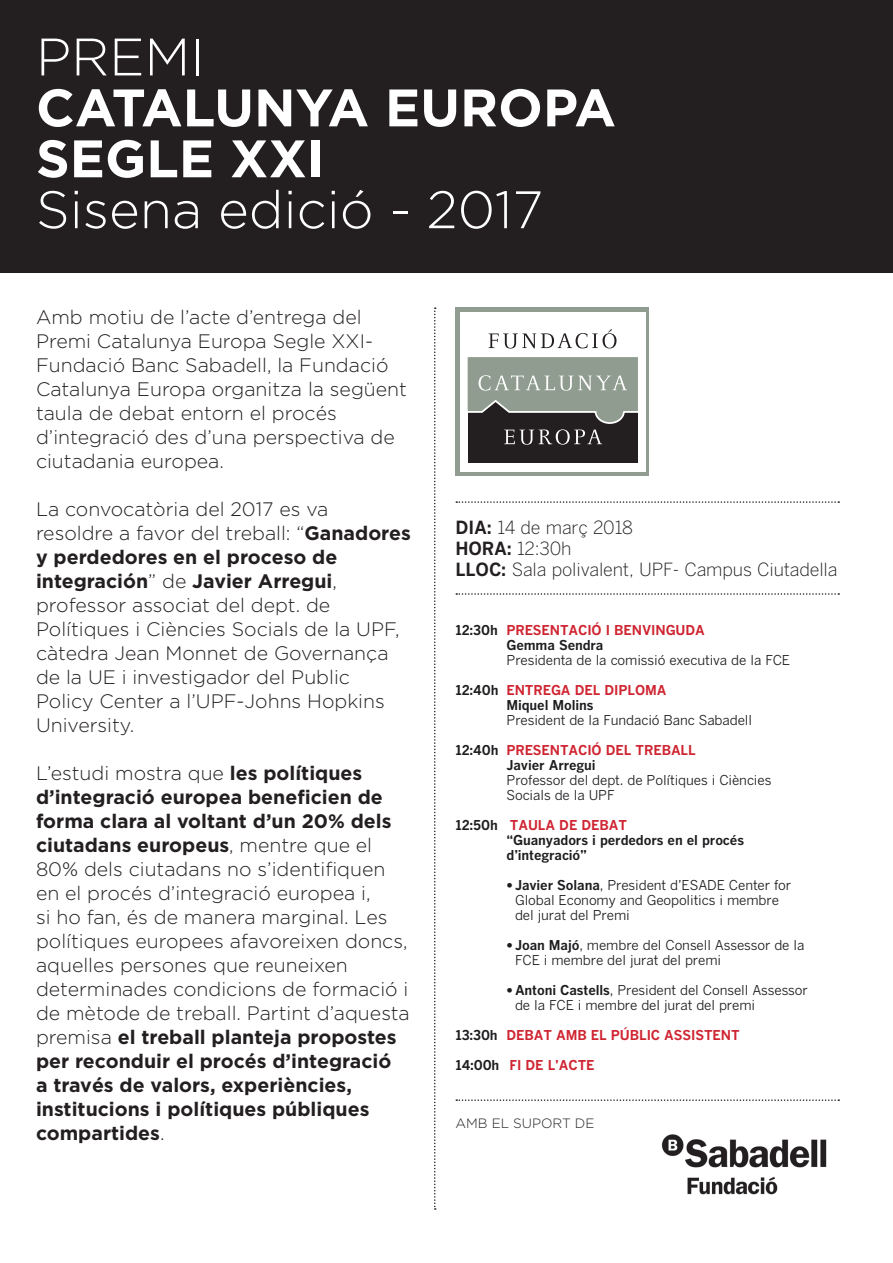
<style>
.page{position:relative;width:893px;height:1263px;background:#fff}
.page>*{position:absolute;margin:0;border:0;box-sizing:border-box;transform-origin:0 0}
.t1{font:700 52.65px/50.8px "Gotham";color:#fff}
.t2{font:300 52.65px "Gotham";color:#fff}
.t3{font:300 19.5px/24px "Gotham";color:#231f20}
.t4{font:300 18px/21px "Benton Gothic";letter-spacing:-.01em;color:#231f20}
.t5{font:700 18px "Benton Gothic";color:#231f20}
.t6{font:13.5px/15px "Benton Gothic";letter-spacing:-.01em;color:#1e1c1f}
.t7{font:700 13.5px/15px "Benton Gothic";letter-spacing:-.01em;color:#cf2431}
.t8{font:700 13.5px/15px "Benton Gothic";letter-spacing:-.01em;color:#1e1c1f}
.t9{font:300 13.5px "Gotham";color:#231f20}
.s1{font-weight:700}
.s2{color:#1e1c1f}
.s3{color:#cf2431}
</style>
<div class="page">
<div style="left:0;top:0;width:893px;height:273px;background:#231f20"></div>
<svg style="left:434px;top:307px;width:2px;height:903px"></svg>
<div style="left:455px;top:307px;width:194px;height:168px;background:#8f9c8f"></div>
<div style="left:460px;top:312px;width:186px;height:159px;background:#fff"></div>
<div style="left:468px;top:387px;width:169px;height:76px;background:#231f20"></div>
<svg style="left:467px;top:329px;width:171px;height:116px"></svg>
<img style="left:661px;top:1134px;width:166px;height:61px">
<svg style="left:456px;top:593px;width:383px;height:2px"></svg>
<svg style="left:456px;top:501px;width:383px;height:2px"></svg>
<svg style="left:456px;top:1099px;width:383px;height:2px"></svg>
<h1 class="t2" style="left:36px;top:28px;width:170px">PREMI</h1>
<h1 class="t1" style="left:36px;top:81px;width:581px">CATALUNYA EUROPA<br>SEGLE XXI</h1>
<h1 class="t2" style="left:36px;top:181px;width:509px">Sisena edició - 2017</h1>
<p class="t3" style="left:36px;top:305px;width:372px">Amb motiu de l’acte d’entrega del Premi Catalunya Europa Segle XXI-Fundació Banc Sabadell, la Fundació Catalunya Europa organitza la següent taula de debat entorn el procés d’integració des d’una perspectiva de ciutadania europea.</p>
<p class="t3" style="left:36px;top:497px;width:376px">La convocatòria del 2017 es va<br>resoldre a favor del treball: “<span class="s1">Ganadores y perdedores en el proceso de integración</span>” de <span class="s1">Javier Arregui</span>, professor associat del dept. de<br>Polítiques i Ciències Socials de la U PF, càtedra Jean Monnet de Governança de la U E i investigador del Public<br>Policy Center a l’U PF-Johns Hopkins<br>U niversity.</p>
<p class="t3" style="left:36px;top:761px;width:375px">L’estudi mostra que <span class="s1">les polítiques d’integració europea beneficien de forma clara al voltant d’un 20% dels ciutadans europeus</span>, mentre que el 80% dels ciutadans no s’identifiquen en el procés d’integració europea i,<br>si ho fan, és de manera marginal. Les polítiques europees afavoreixen doncs, aquelles persones que reuneixen determinades condicions de formació i de mètode de treball. Partint d’aquesta premisa <span class="s1">el treball planteja propostes per reconduir el procés d’integració<br>a través de valors, experiències, institucions i polítiques públiques compartides</span>.</p>
<p class="t4" style="left:455px;top:517px;width:179px"><span class="s1">DIA:</span> 14 de març 2018<br><span class="s1">HORA</span></p>
<p class="t4" style="left:507px;top:538px;width:66px"><span class="s1">:</span> 12:30h</p>
<p class="t5" style="left:455px;top:558px;width:12px">LLOC</p>
<p class="t4" style="left:501px;top:559px;width:338px"><span class="s1">:</span> Sala polivalent, UPF- Campus Ciutadella</p>
<p class="t7" style="left:506px;top:622px;width:200px;text-indent:-51px"><span class="s2">12:30h</span> Presentació i benvinguda<br><span class="s2">Gemma Sendra</span></p>
<p class="t6" style="left:506px;top:652px;width:285px">Presidenta de la comissió executiva de la FCE</p>
<p class="t8" style="left:506px;top:682px;width:161px;text-indent:-51px">12:40h <span class="s3">Entrega del diploma<br></span>M iquel Molins</p>
<p class="t6" style="left:506px;top:712px;width:247px">President de la Fundació Banc Sabadell</p>
<p class="t7" style="left:506px;top:742px;width:191px;text-indent:-51px"><span class="s2">12:40h</span> Presentació del treball<br><span class="s2">Javier Arregui</span></p>
<p class="t6" style="left:506px;top:772px;width:266px">Professor del dept. de Polítiques i Ciències<br>Socials de la UPF</p>
<p class="t8" style="left:506px;top:817px;width:239px;text-indent:-51px">12:50h <span class="s3">Taula de debat<br></span>“Guanyadors i perdedors en el procés d’integració”</p>
<p class="t6" style="left:515px;top:877px;width:278px;text-indent:-9px"><span class="s1">• Javier Solana</span>, President d’ESADE Center for<br>Global Economy and Geopolitics i membre del jurat del Premi</p>
<p class="t6" style="left:515px;top:937px;width:291px;text-indent:-9px"><span class="s1">• Joan Majó</span>, membre del Consell Assessor de la<br>FCE i membre del jurat del premi</p>
<p class="t6" style="left:515px;top:982px;width:294px;text-indent:-9px"><span class="s1">• Antoni Castells</span>, President del Consell Assessor de la FCE i membre del jurat del premi</p>
<p class="t7" style="left:455px;top:1027px;width:286px"><span class="s2">13:30h</span> Debat amb el públic assistent</p>
<p class="t7" style="left:455px;top:1057px;width:141px"><span class="s2">14:00h</span> Fi de l’acte</p>
<p class="t9" style="left:455px;top:1116px;width:138px">Amb el suport de</p>
</div>
